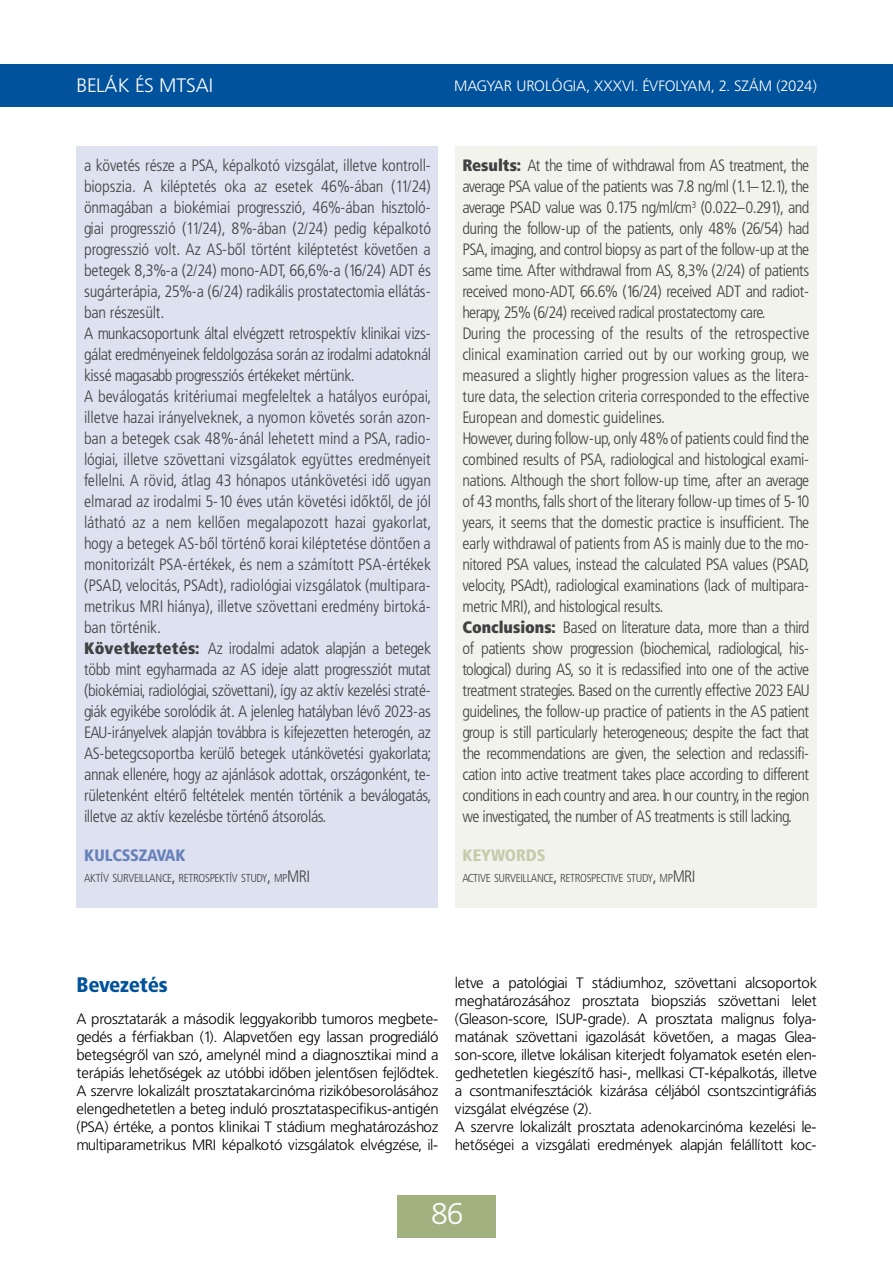
<style>
.page{position:relative;width:893px;height:1263px;background:#fff}
.page>*{position:absolute;margin:0;border:0;box-sizing:border-box;transform-origin:0 0}
.t1{font:30px "Frutiger Lt PFL";color:#fff}
.t2{font:21px "Frutiger Blk Cn PFL";color:#00529c}
.t3{font:19.5px "Frutiger Lt PFL";letter-spacing:.04em;color:#fff}
.t4{font:16.5px/21px "Frutiger Lt Cn PFL";letter-spacing:.01em;color:#414042}
.t5{font:16.5px "Frutiger Blk Cn PFL";letter-spacing:.01em;color:#6781ba}
.t6{font:16.5px "Frutiger Blk Cn PFL";letter-spacing:.01em;color:#c5cbab}
.t7{font:15px/18px "Frutiger Lt PFL";letter-spacing:.02em;color:#000;text-align:justify}
.t8{font:15px "Frutiger Lt PFL";letter-spacing:.04em;color:#fff}
.t9{font:11.55px "Frutiger Lt Cn PFL";letter-spacing:.01em;color:#414042}
.s1{font-family:"Frutiger X Blk Cn PFL"}
.s2{font-size:16.5px}
</style>
<div class="page">
<div style="left:0;top:64px;width:893px;height:42px;background:#00529c"></div>
<div style="left:398px;top:1195px;width:98px;height:42px;background:#a2b180"></div>
<div style="left:77px;top:147px;width:361px;height:761px;background:#dde1f0"></div>
<div style="left:455px;top:147px;width:361px;height:761px;background:#f2f3ec"></div>
<p class="t3" style="left:77px;top:75px;width:137px">BELÁK ÉS MTSAI</p>
<p class="t8" style="left:454px;top:77px;width:364px">MAGYAR UROLÓGIA, XXXVI. ÉVFOLYAM, 2. SZÁM (2024)</p>
<p class="t4" style="left:84px;top:155px;width:348px">a követés része a PSA, képalkotó vizsgálat, illetve kontroll&shy;biopszia. A kiléptetés oka az esetek 46%-ában (11/24) önmagában a biokémiai progresszió, 46%-ában hisztoló&shy;giai progresszió (11/24), 8%-ában (2/24) pedig képalkotó progresszió volt. Az AS-ből történt kiléptetést követően a betegek 8,3%-a (2/24) mono-ADT, 66,6%-a (16/24) ADT és sugárterápia, 25%-a (6/24) radikális prostatectomia ellátás&shy;ban részesült.<br>A munkacsoportunk által elvégzett retrospektív klinikai vizs&shy;gálat eredményeinek feldolgozása során az irodalmi adatoknál kissé magasabb progressziós értékeket mértünk.<br>A beválogatás kritériumai megfeleltek a hatályos európai, illetve hazai irányelveknek, a nyomon követés során azon&shy;ban a betegek csak 48%-ánál lehetett mind a PSA, radio&shy;lógiai, illetve szövettani vizsgálatok együttes eredményeit fellelni. A rövid, átlag 43 hónapos utánkövetési idő ugyan elmarad az irodalmi 5-10 éves után követési időktől, de jól látható az a nem kellően megalapozott hazai gyakorlat, hogy a betegek AS-ből történő korai kiléptetése döntően a monitorizált PSA-értékek, és nem a számított PSA-értékek (PSAD, velocitás, PSAdt), radiológiai vizsgálatok (multipara&shy;metrikus MRI hiánya), illetve szövettani eredmény birtoká&shy;ban történik.<br><span class="s1">Következtetés:</span> Az irodalmi adatok alapján a betegek több mint egyharmada az AS ideje alatt progressziót mutat (biokémiai, radiológiai, szövettani), így az aktív kezelési straté&shy;giák egyikébe sorolódik át. A jelenleg hatályban lévő 2023-as EAU-irányelvek alapján továbbra is kifejezetten heterogén, az AS-betegcsoportba kerülő betegek utánkövetési gyakorlata; annak ellenére, hogy az ajánlások adottak, országonként, te&shy;rületenként eltérő feltételek mentén történik a beválogatás, illetve az aktív kezelésbe történő átsorolás.</p>
<p class="t5" style="left:84px;top:846px;width:103px">KULCSSZAVAK</p>
<p class="t9" style="left:84px;top:872px;width:211px">AKTÍV SURVEILLANCE<span class="s2">,</span> RETROSPEKTÍV STUDY<span class="s2">,</span> MP<span class="s2">MRI</span></p>
<p class="t4" style="left:462px;top:155px;width:348px"><span class="s1">Results:</span> At the time of withdrawal from AS treatment, the average PSA value of the patients was 7.8 ng/ml (1.1–12.1), the average PSAD value was 0.175 ng/ml/cm<sup>3</sup> (0.022–0.291), and during the follow-up of the patients, only 48% (26/54) had PSA, imaging, and control biopsy as part of the follow-up at the same time. After withdrawal from AS, 8,3% (2/24) of patients received mono-ADT, 66.6% (16/24) received ADT and radiot&shy;herapy, 25% (6/24) received radical prostatectomy care.<br>During the processing of the results of the retrospective clinical examination carried out by our working group, we measured a slightly higher progression values as the litera&shy;ture data, the selection criteria corresponded to the effective European and domestic guidelines.<br>However, during follow-up, only 48% of patients could find the combined results of PSA, radiological and histological exami&shy;nations. Although the short follow-up time, after an average of 43 months, falls short of the literary follow-up times of 5-10 years, it seems that the domestic practice is insufficient. The early withdrawal of patients from AS is mainly due to the mo&shy;nitored PSA values, instead the calculated PSA values (PSAD, velocity, PSAdt), radiological examinations (lack of multipara&shy;metric MRI), and histological results.<br><span class="s1">Conclusions:</span> Based on literature data, more than a third of patients show progression (biochemical, radiological, his&shy;tological) during AS, so it is reclassified into one of the active treatment strategies. Based on the currently effective 2023 EAU guidelines, the follow-up practice of patients in the AS patient group is still particularly heterogeneous; despite the fact that the recommendations are given, the selection and reclassifi&shy;cation into active treatment takes place according to different conditions in each country and area. In our country, in the region we investigated, the number of AS treatments is still lacking.</p>
<p class="t6" style="left:462px;top:846px;width:84px">KEYWORDS</p>
<p class="t9" style="left:462px;top:872px;width:218px">ACTIVE SURVEILLANCE<span class="s2">,</span> RETROSPECTIVE STUDY<span class="s2">,</span> MP<span class="s2">MRI</span></p>
<p class="t2" style="left:77px;top:972px;width:93px">Bevezetés</p>
<p class="t7" style="left:77px;top:1010px;width:363px">A prosztatarák a második leggyakoribb tumoros megbete&shy;gedés a férfiakban (1). Alapvetően egy lassan progrediáló betegségről van szó, amelynél mind a diagnosztikai mind a terápiás lehetőségek az utóbbi időben jelentősen fejlődtek.<br>A szervre lokalizált prosztatakarcinóma rizikóbesorolásához elengedhetetlen a beteg induló prosztataspecifikus-antigén (PSA) értéke, a pontos klinikai T stádium meghatározáshoz multiparametrikus MRI képalkotó vizsgálatok elvégzése, il-</p>
<p class="t7" style="left:455px;top:974px;width:363px;text-align:left">letve a patológiai T stádiumhoz, szövettani alcsoportok meghatározásához prosztata biopsziás szövettani lelet (Gleason-score, ISUP-grade). A prosztata malignus folya&shy;matának szövettani igazolását követően, a magas Glea&shy;son-score, illetve lokálisan kiterjedt folyamatok esetén elen&shy;gedhetetlen kiegészítő hasi-, mellkasi CT-képalkotás, illetve a csontmanifesztációk kizárása céljából csontszcintigráfiás vizsgálat elvégzése (2).<br>A szervre lokalizált prosztata adenokarcinóma kezelési le&shy;hetőségei a vizsgálati eredmények alapján felállított koc-</p>
<h1 class="t1" style="left:431px;top:1197px;width:33px">86</h1>
</div>
